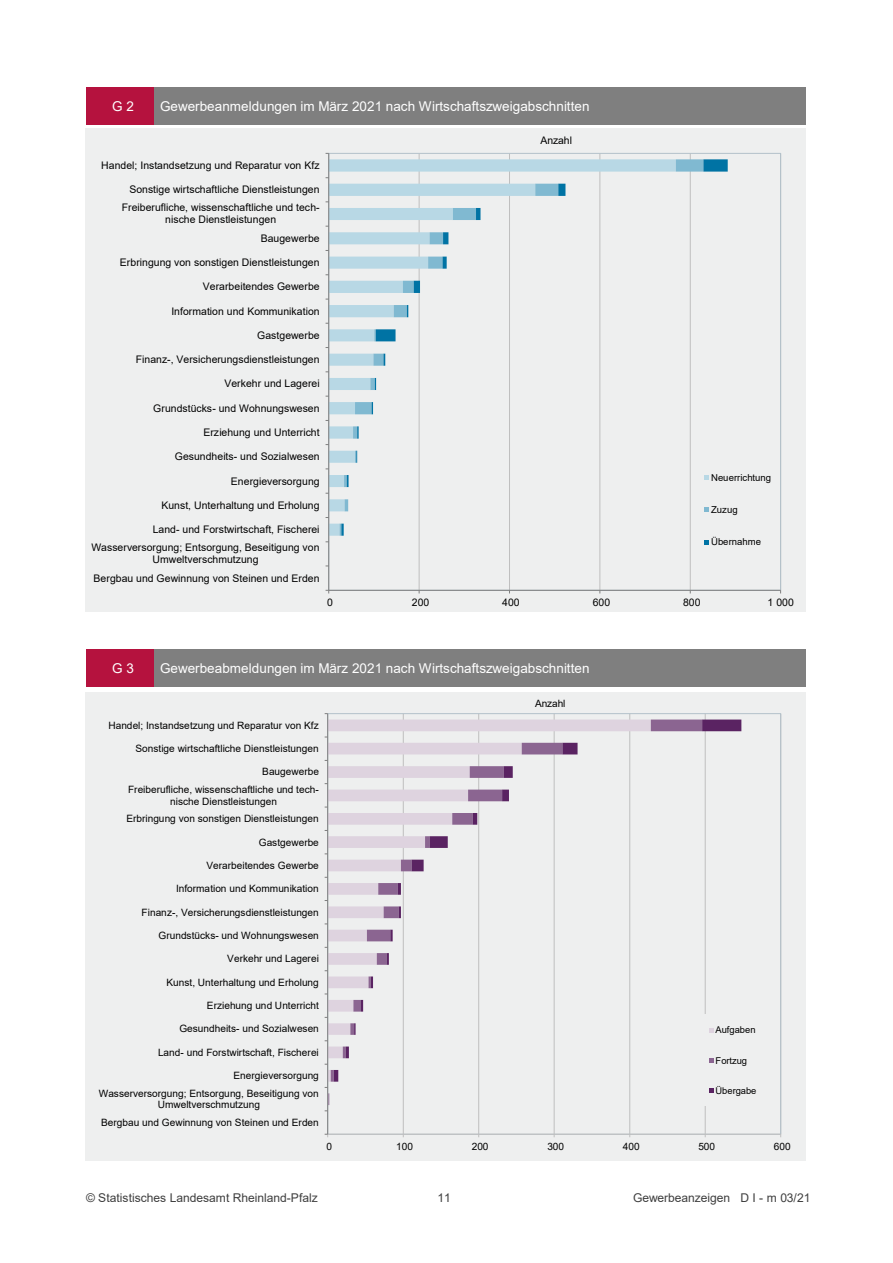
<style>
.page{position:relative;width:893px;height:1263px;background:#fff}
.page>*{position:absolute;margin:0;border:0;box-sizing:border-box;transform-origin:0 0}
.t1{font:13.5px "Arial";letter-spacing:.005em;color:#fff}
.t2{font:12px "Arial";letter-spacing:-.005em;color:#3e3e3e}
.t3{font:10.5px/12px "Arial";color:#000;text-align:center}
.t4{font:10.05px/11.7px "Arial";color:#000;text-align:center}
.t5{font:9.6px "Arial";letter-spacing:.005em;color:#000}
.t6{font:9.3px "Arial";color:#000}
</style>
<div class="page">
<div style="left:85px;top:129px;width:720px;height:483px;background:#eeefef"></div>
<hr style="left:419px;top:153px;width:1px;height:437px;background:#bfbfbf">
<hr style="left:509px;top:153px;width:1px;height:437px;background:#bfbfbf">
<hr style="left:600px;top:153px;width:1px;height:437px;background:#bfbfbf">
<hr style="left:690px;top:153px;width:1px;height:437px;background:#bfbfbf">
<svg style="left:329px;top:159px;width:272px;height:401px"></svg>
<svg style="left:341px;top:159px;width:387px;height:377px"></svg>
<hr style="left:329px;top:590px;width:451px;height:1px;background:#7f7f7f">
<hr style="left:328px;top:153px;width:1px;height:437px;background:#7f7f7f">
<div style="left:693px;top:461px;width:85px;height:97px;background:#eeefef"></div>
<svg style="left:704px;top:475px;width:5px;height:5px"></svg>
<svg style="left:704px;top:507px;width:5px;height:5px"></svg>
<svg style="left:704px;top:540px;width:5px;height:5px"></svg>
<div style="left:85px;top:692px;width:720px;height:468px;background:#eeefef"></div>
<hr style="left:403px;top:713px;width:1px;height:421px;background:#bfbfbf">
<hr style="left:478px;top:713px;width:1px;height:421px;background:#bfbfbf">
<hr style="left:554px;top:713px;width:1px;height:421px;background:#bfbfbf">
<hr style="left:629px;top:713px;width:1px;height:421px;background:#bfbfbf">
<hr style="left:705px;top:713px;width:1px;height:421px;background:#bfbfbf">
<svg style="left:328px;top:719px;width:303px;height:386px"></svg>
<svg style="left:334px;top:719px;width:407px;height:362px"></svg>
<hr style="left:328px;top:1133px;width:453px;height:1px;background:#bfbfbf">
<hr style="left:327px;top:713px;width:1px;height:421px;background:#7f7f7f">
<div style="left:694px;top:1014px;width:78px;height:92px;background:#eeefef"></div>
<svg style="left:709px;top:1028px;width:5px;height:4px"></svg>
<svg style="left:709px;top:1058px;width:5px;height:4px"></svg>
<svg style="left:709px;top:1088px;width:5px;height:5px"></svg>
<div style="left:86px;top:649px;width:68px;height:37px;background:#b5123e"></div>
<div style="left:154px;top:649px;width:651px;height:37px;background:#7f7f7f"></div>
<div style="left:86px;top:87px;width:68px;height:37px;background:#b5123e"></div>
<div style="left:154px;top:87px;width:651px;height:37px;background:#7f7f7f"></div>
<p class="t1" style="left:112px;top:97px;width:23px">G 2</p>
<p class="t1" style="left:160px;top:97px;width:431px">Gewerbeanmeldungen im März 2021 nach Wirtschaftszweigabschnitten</p>
<p class="t3" style="left:101px;top:159px;width:220px">Handel; Instandsetzung und Reparatur von Kfz</p>
<p class="t3" style="left:129px;top:183px;width:192px">Sonstige wirtschaftliche Dienstleistungen</p>
<p class="t3" style="left:122px;top:202px;width:199px">Freiberufliche, wissenschaftliche und tech&shy;nische Dienstleistungen</p>
<p class="t3" style="left:261px;top:232px;width:60px">Baugewerbe</p>
<p class="t3" style="left:120px;top:256px;width:201px">Erbringung von sonstigen Dienstleistungen</p>
<p class="t3" style="left:203px;top:280px;width:118px">Verarbeitendes Gewerbe</p>
<p class="t3" style="left:171px;top:305px;width:150px">Information und Kommunikation</p>
<p class="t3" style="left:257px;top:329px;width:64px">Gastgewerbe</p>
<p class="t3" style="left:136px;top:353px;width:185px">Finanz-, Versicherungsdienstleistungen</p>
<p class="t3" style="left:224px;top:378px;width:97px">Verkehr und Lagerei</p>
<p class="t3" style="left:153px;top:402px;width:168px">Grundstücks- und Wohnungswesen</p>
<p class="t3" style="left:204px;top:426px;width:118px">Erziehung und Unterricht</p>
<p class="t3" style="left:175px;top:450px;width:146px">Gesundheits- und Sozialwesen</p>
<p class="t3" style="left:231px;top:475px;width:90px">Energieversorgung</p>
<p class="t3" style="left:161px;top:499px;width:160px">Kunst, Unterhaltung und Erholung</p>
<p class="t3" style="left:153px;top:523px;width:168px">Land- und Forstwirtschaft, Fischerei</p>
<p class="t3" style="left:91px;top:541px;width:230px">Wasserversorgung; Entsorgung, Beseitigung von<br>Umweltverschmutzung</p>
<p class="t3" style="left:94px;top:572px;width:227px">Bergbau und Gewinnung von Steinen und Erden</p>
<p class="t3" style="left:540px;top:134px;width:33px">Anzahl</p>
<p class="t5" style="left:711px;top:470px;width:62px">Neuerrichtung</p>
<p class="t5" style="left:711px;top:503px;width:28px">Zuzug</p>
<p class="t5" style="left:711px;top:535px;width:52px">Übernahme</p>
<p class="t3" style="left:327px;top:596px;width:7px">0</p>
<p class="t3" style="left:412px;top:596px;width:19px">200</p>
<p class="t3" style="left:502px;top:596px;width:19px">400</p>
<p class="t3" style="left:593px;top:596px;width:19px">600</p>
<p class="t3" style="left:683px;top:596px;width:19px">800</p>
<p class="t3" style="left:767px;top:596px;width:28px">1 000</p>
<p class="t1" style="left:112px;top:659px;width:23px">G 3</p>
<p class="t1" style="left:160px;top:659px;width:431px">Gewerbeabmeldungen im März 2021 nach Wirtschaftszweigabschnitten</p>
<p class="t4" style="left:108px;top:719px;width:212px">Handel; Instandsetzung und Reparatur von Kfz</p>
<p class="t4" style="left:135px;top:742px;width:185px">Sonstige wirtschaftliche Dienstleistungen</p>
<p class="t4" style="left:262px;top:766px;width:58px">Baugewerbe</p>
<p class="t4" style="left:128px;top:783px;width:192px">Freiberufliche, wissenschaftliche und tech&shy;nische Dienstleistungen</p>
<p class="t4" style="left:126px;top:812px;width:194px">Erbringung von sonstigen Dienstleistungen</p>
<p class="t4" style="left:259px;top:836px;width:62px">Gastgewerbe</p>
<p class="t4" style="left:206px;top:859px;width:114px">Verarbeitendes Gewerbe</p>
<p class="t4" style="left:176px;top:882px;width:144px">Information und Kommunikation</p>
<p class="t4" style="left:142px;top:906px;width:179px">Finanz-, Versicherungsdienstleistungen</p>
<p class="t4" style="left:159px;top:929px;width:162px">Grundstücks- und Wohnungswesen</p>
<p class="t4" style="left:227px;top:953px;width:93px">Verkehr und Lagerei</p>
<p class="t4" style="left:166px;top:976px;width:154px">Kunst, Unterhaltung und Erholung</p>
<p class="t4" style="left:207px;top:999px;width:113px">Erziehung und Unterricht</p>
<p class="t4" style="left:179px;top:1023px;width:141px">Gesundheits- und Sozialwesen</p>
<p class="t4" style="left:158px;top:1046px;width:162px">Land- und Forstwirtschaft, Fischerei</p>
<p class="t4" style="left:233px;top:1069px;width:87px">Energieversorgung</p>
<p class="t4" style="left:99px;top:1087px;width:221px">Wasserversorgung; Entsorgung, Beseitigung von<br>Umweltverschmutzung</p>
<p class="t4" style="left:101px;top:1116px;width:219px">Bergbau und Gewinnung von Steinen und Erden</p>
<p class="t4" style="left:535px;top:697px;width:32px">Anzahl</p>
<p class="t6" style="left:715px;top:1023px;width:41px">Aufgaben</p>
<p class="t6" style="left:715px;top:1054px;width:33px">Fortzug</p>
<p class="t6" style="left:715px;top:1084px;width:42px">Übergabe</p>
<p class="t4" style="left:326px;top:1140px;width:7px">0</p>
<p class="t4" style="left:396px;top:1140px;width:18px">100</p>
<p class="t4" style="left:472px;top:1140px;width:18px">200</p>
<p class="t4" style="left:547px;top:1140px;width:18px">300</p>
<p class="t4" style="left:623px;top:1140px;width:18px">400</p>
<p class="t4" style="left:698px;top:1140px;width:18px">500</p>
<p class="t4" style="left:774px;top:1140px;width:18px">600</p>
<p class="t2" style="left:86px;top:1189px;width:233px">© Statistisches Landesamt Rheinland-Pfalz</p>
<p class="t2" style="left:437px;top:1189px;width:15px">11</p>
<p class="t2" style="left:633px;top:1189px;width:179px">Gewerbeanzeigen D I - m 03/21</p>
</div>
